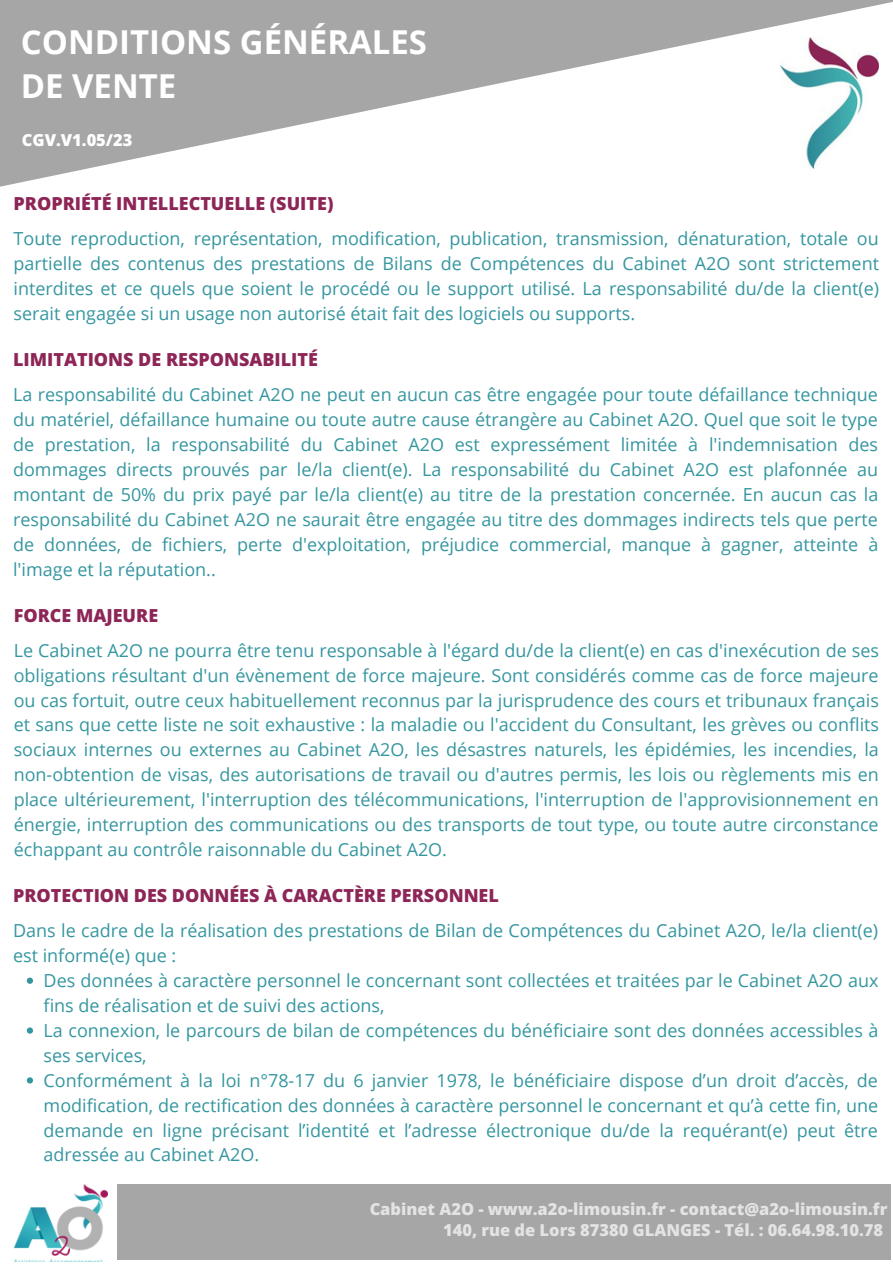
<style>
.page{position:relative;width:893px;height:1264px;background:#fff}
.page>*{position:absolute;margin:0;border:0;box-sizing:border-box;transform-origin:0 0}
.t1{font:700 33px "Open Sans";color:#fff}
.t2{font:18px/24.9px "Open Sans";color:#3596a0;text-align:justify}
.t3{font:800 18px "Open Sans";color:#8d2657}
.t4{font:800 16.5px/21.3px "Open Sans";color:#fff;text-align:right}
</style>
<div class="page">
<svg style="left:0;top:0;width:892px;height:187px;fill:#a6a6a6"></svg>
<img style="left:780px;top:37px;width:98px;height:132px">
<div style="left:117px;top:1184px;width:773px;height:75px;background:#a6a6a6"></div>
<img style="left:13px;top:1184px;width:95px;height:77px">
<svg style="left:27px;top:977px;width:6px;height:6px"></svg>
<svg style="left:27px;top:1027px;width:6px;height:6px"></svg>
<svg style="left:27px;top:1077px;width:6px;height:6px"></svg>
<p class="t1" style="left:21px;top:19px;width:408px">CONDITIONS GÉNÉRALES</p>
<p class="t1" style="left:21px;top:63px;width:157px">DE VENTE</p>
<p class="t4" style="left:22px;top:129px;width:112px">CGV.V1.05/23</p>
<p class="t3" style="left:14px;top:191px;width:321px">PROPRIÉTÉ INTELLECTUELLE (SUITE)</p>
<p class="t2" style="left:14px;top:226px;width:866px">Toute reproduction, représentation, modification, publication, transmission, dénaturation, totale ou partielle des contenus des prestations de Bilans de Compétences du Cabinet A2O sont strictement interdites et ce quels que soient le procédé ou le support utilisé. La responsabilité du/de la client(e) serait engagée si un usage non autorisé était fait des logiciels ou supports.</p>
<p class="t3" style="left:13px;top:347px;width:306px">LIMITATIONS DE RESPONSABILITÉ</p>
<p class="t2" style="left:13px;top:382px;width:866px">La responsabilité du Cabinet A2O ne peut en aucun cas être engagée pour toute défaillance technique du matériel, défaillance humaine ou toute autre cause étrangère au Cabinet A2O. Quel que soit le type de prestation, la responsabilité du Cabinet A2O est expressément limitée à l'indemnisation des dommages directs prouvés par le/la client(e). La responsabilité du Cabinet A2O est plafonnée au montant de 50% du prix payé par le/la client(e) au titre de la prestation concernée. En aucun cas la responsabilité du Cabinet A2O ne saurait être engagée au titre des dommages indirects tels que perte de données, de fichiers, perte d'exploitation, préjudice commercial, manque à gagner, atteinte à l'image et la réputation..</p>
<p class="t3" style="left:14px;top:602px;width:146px">FORCE MAJEURE</p>
<p class="t2" style="left:14px;top:637px;width:866px">Le Cabinet A2O ne pourra être tenu responsable à l'égard du/de la client(e) en cas d'inexécution de ses obligations résultant d'un évènement de force majeure. Sont considérés comme cas de force majeure ou cas fortuit, outre ceux habituellement reconnus par la jurisprudence des cours et tribunaux français et sans que cette liste ne soit exhaustive : la maladie ou l'accident du Consultant, les grèves ou conflits sociaux internes ou externes au Cabinet A2O, les désastres naturels, les épidémies, les incendies, la non-obtention de visas, des autorisations de travail ou d'autres permis, les lois ou règlements mis en place ultérieurement, l'interruption des télécommunications, l'interruption de l'approvisionnement en énergie, interruption des communications ou des transports de tout type, ou toute autre circonstance échappant au contrôle raisonnable du Cabinet A2O.</p>
<p class="t3" style="left:13px;top:883px;width:487px">PROTECTION DES DONNÉES À CARACTÈRE PERSONNEL</p>
<p class="t2" style="left:13px;top:917px;width:866px">Dans le cadre de la réalisation des prestations de Bilan de Compétences du Cabinet A2O, le/la client(e) est informé(e) que :</p>
<p class="t2" style="left:44px;top:967px;width:836px">Des données à caractère personnel le concernant sont collectées et traitées par le Cabinet A2O aux fins de réalisation et de suivi des actions,</p>
<p class="t2" style="left:44px;top:1017px;width:830px">La connexion, le parcours de bilan de compétences du bénéficiaire sont des données accessibles à ses services,</p>
<p class="t2" style="left:44px;top:1067px;width:836px">Conformément à la loi n°78-17 du 6 janvier 1978, le bénéficiaire dispose d’un droit d’accès, de modification, de rectification des données à caractère personnel le concernant et qu’à cette fin, une demande en ligne précisant l’identité et l’adresse électronique du/de la requérant(e) peut être adressée au Cabinet A2O.</p>
<p class="t4" style="left:369px;top:1197px;width:519px">Cabinet A2O - www.a2o-limousin.fr - contact@a2o-limousin.fr<br>140, rue de Lors 87380 GLANGES - Tél. : 06.64.98.10.78</p>
</div>
